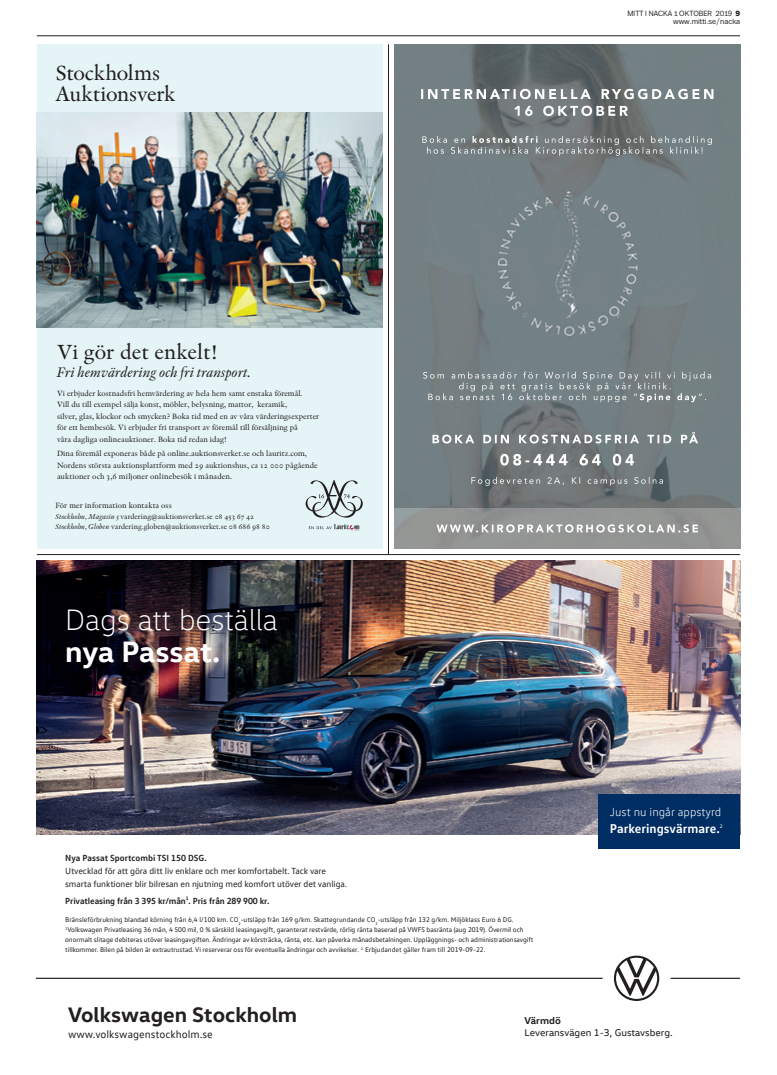
<style>
.page{position:relative;width:777px;height:1075px;background:#fff}
.page>*{position:absolute;margin:0;border:0;box-sizing:border-box;transform-origin:0 0}
.t1{font:300 30.1px "VW Head";color:#fff}
.t2{font:700 30.1px "VW Head";letter-spacing:-.005em;color:#fff}
.t3{font:21.5px/21.6px "Indigo Antiqua Pro Text";letter-spacing:-.005em;color:#231f20}
.t4{font:700 21.3px "VW Head";color:#231f20}
.t5{font:italic 14.5px "Indigo Antiqua Pro Text";color:#231f20}
.t6{font:700 13px "VW Text";color:#fff}
.t7{font:300 12px "VW Text";color:#fff}
.t8{font:11px "VW Text";color:#231f20}
.t9{font:10px "VW Head";color:#231f20}
.t10{font:700 10px "VW Head";color:#231f20}
.t11{font:9px/13px "VW Text";letter-spacing:-.01em;color:#231f20}
.t12{font:700 9px "VW Text";letter-spacing:-.01em;color:#231f20}
.t13{font:8px/11.5px "Indigo Antiqua Pro Text";color:#231f20}
.t14{font:7.5px/10px "Indigo Antiqua Pro Text";letter-spacing:-.005em;color:#231f20}
.t15{font:300 7.5px/8px "Real Head OT";color:#231f20;text-align:right}
.t16{font:7px/10px "VW Text";letter-spacing:-.01em;color:#231f20}
.t17{font:5.2px "VW Text";color:#fff}
.s1{font-weight:800}
.s2{font-style:italic}
</style>
<div class="page">
<hr style="left:37px;top:36px;width:703px;height:1px;background:#231f20">
<div style="left:37px;top:44px;width:346px;height:505px;background:#e5f5f7"></div>
<img style="left:37px;top:113px;width:346px;height:215px">
<svg style="left:306px;top:480px;width:57px;height:38px"></svg>
<svg style="left:309px;top:524px;width:51px;height:7px"></svg>
<svg style="left:382px;top:555px;width:16px;height:1px"></svg>
<img style="left:37px;top:560px;width:703px;height:274px">
<svg style="left:614px;top:956px;width:45px;height:45px"></svg>
<hr style="left:37px;top:978px;width:565px;height:1px;background:#231f20">
<hr style="left:670px;top:978px;width:70px;height:1px;background:#231f20">
<div style="left:598px;top:794px;width:142px;height:54px;background:#002d62"></div>
<img style="left:394px;top:44px;width:346px;height:464px">
<img style="left:394px;top:508px;width:346px;height:41px">
<hr style="left:37px;top:554px;width:703px;height:1px;background:#231f20">
<hr style="left:388px;top:44px;width:1px;height:511px;background:#231f20">
<h2 class="t3" style="left:55px;top:62px;width:122px">Stockholms<br>Auktionsverk</h2>
<p class="t15" style="left:627px;top:10px;width:114px">MITT I NACKA 1 OKTOBER 2019 <span class="s1">9 </span>www.mitti.se/nacka</p>
<h2 class="t3" style="left:57px;top:341px;width:162px">Vi gör det enkelt!</h2>
<h3 class="t5" style="left:57px;top:363px;width:196px">Fri hemvärdering och fri transport.</h3>
<p class="t13" style="left:57px;top:387px;width:264px">Vi erbjuder kostnadsfri hemvärdering av hela hem samt enstaka föremål.<br>Vill du till exempel sälja konst, möbler, belysning, mattor, keramik,<br>silver, glas, klockor och smycken? Boka tid med en av våra värderingsexperter för ett hembesök. Vi erbjuder fri transport av föremål till försäljning på<br>våra dagliga onlineauktioner. Boka tid redan idag!</p>
<p class="t13" style="left:57px;top:448px;width:262px">Dina föremål exponeras både på online.auktionsverket.se och lauritz.com,<br>Nordens största auktionsplattform med 29 auktionshus, ca 12 000 pågående auktioner och 3,6 miljoner onlinebesök i månaden.</p>
<p class="t13" style="left:55px;top:500px;width:118px">För mer information kontakta oss</p>
<p class="t14" style="left:55px;top:511px;width:216px"><span class="s2">Stockholm, Magasin 5</span> vardering@auktionsverket.se 08 453 67 42<br><span class="s2">Stockholm, Globen</span> vardering.globen@auktionsverket.se 08 686 98 80</p>
<h1 class="t1" style="left:65px;top:602px;width:214px">Dags att beställa</h1>
<h1 class="t2" style="left:65px;top:632px;width:157px">nya Passat.</h1>
<p class="t12" style="left:65px;top:852px;width:143px">Nya Passat Sportcombi TSI 150 DSG.</p>
<p class="t11" style="left:65px;top:864px;width:283px">Utvecklad för att göra ditt liv enklare och mer komfortabelt. Tack vare smarta funktioner blir bilresan en njutning med komfort utöver det vanliga.</p>
<p class="t12" style="left:65px;top:895px;width:206px">Privatleasing från 3 395 kr/mån<sup>1</sup>. Pris från 289 900 kr.</p>
<p class="t16" style="left:65px;top:915px;width:470px">Bränsleförbrukning blandad körning från 6,4 l/100 km. CO<sub>2</sub>-utsläpp från 169 g/km. Skattegrundande CO<sub>2</sub>-utsläpp från 132 g/km. Miljöklass Euro 6 DG.<br><sup>1</sup>Volkswagen Privatleasing 36 mån, 4 500 mil, 0 % särskild leasingavgift, garanterat restvärde, rörlig ränta baserad på VWFS basränta (aug 2019). Övermil och onormalt slitage debiteras utöver leasingavgiften. Ändringar av körsträcka, ränta, etc. kan påverka månadsbetalningen. Uppläggnings- och administrationsavgift tillkommer. Bilen på bilden är extrautrustad. Vi reserverar oss för eventuella ändringar och avvikelser. <sup>2.</sup> Erbjudandet gäller fram till 2019-09-22.</p>
<h3 class="t7" style="left:610px;top:805px;width:113px">Just nu ingår appstyrd</h3>
<h3 class="t6" style="left:610px;top:820px;width:111px">Parkeringsvärmare.</h3>
<p class="t17" style="left:720px;top:823px;width:4px">2</p>
<h3 class="t4" style="left:68px;top:1001px;width:231px">Volkswagen Stockholm</h3>
<h3 class="t8" style="left:68px;top:1027px;width:146px">www.volkswagenstockholm.se</h3>
<h3 class="t10" style="left:524px;top:1014px;width:38px">Värmdö</h3>
<h3 class="t9" style="left:524px;top:1026px;width:149px">Leveransvägen 1-3, Gustavsberg.</h3>
</div>
